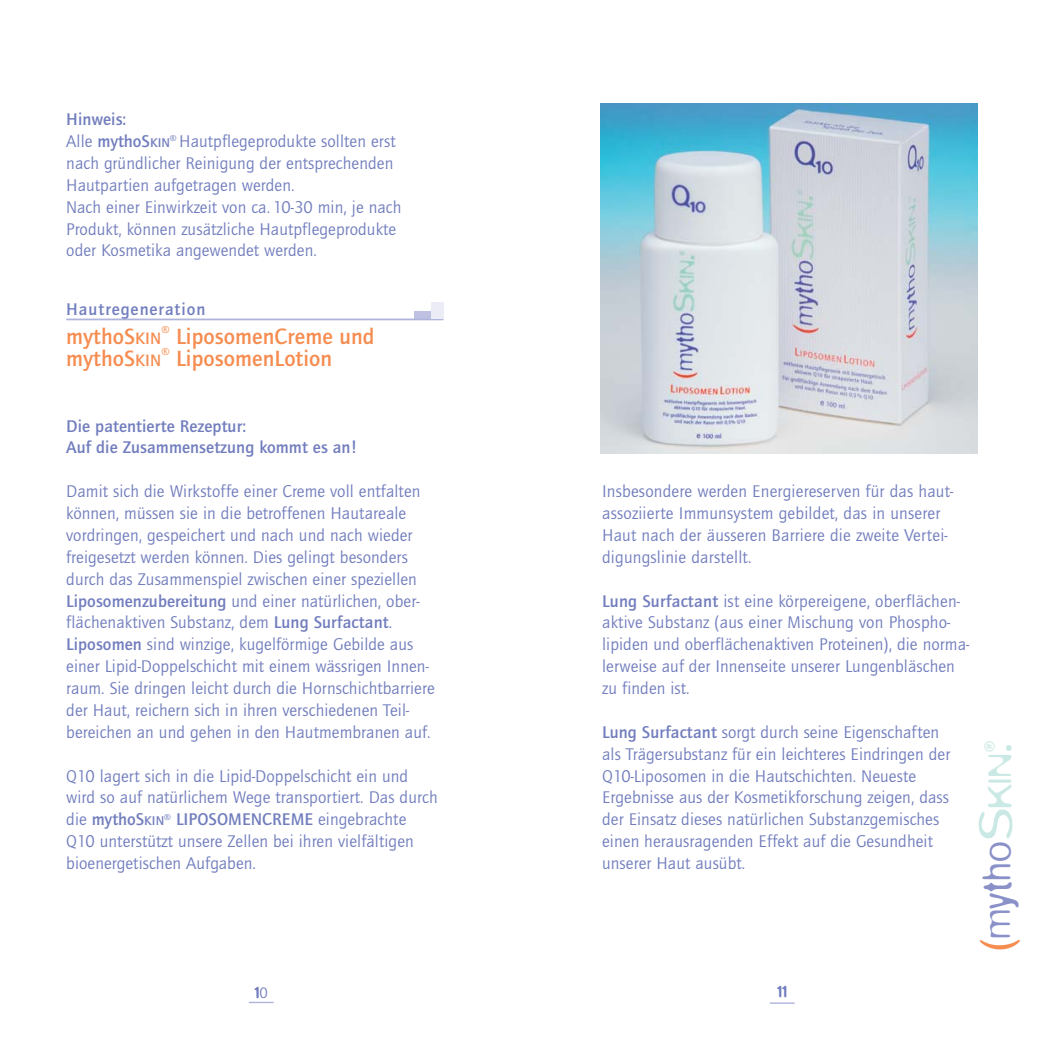
<style>
.page{position:relative;width:1042px;height:1042px;background:#fff}
.page>*{position:absolute;margin:0;border:0;box-sizing:border-box;transform-origin:0 0}
.t1{font:300 51.8px "Blur";color:#f68c50;scale:.85 1}
.t2{font:300 51.27px "Blur";color:#cae9e5;scale:1.11 1}
.t3{font:300 45.15px "Blur";letter-spacing:.015em;color:#8991c8;scale:.85 1}
.t4{font:700 22.75px "Quay Itc T";letter-spacing:.005em;color:#f68c50}
.t5{font:17.5px/21.9px "Quay Itc T";letter-spacing:.005em;color:#717dbd}
.t6{font:700 17.5px/21.9px "Quay Itc T";letter-spacing:.005em;color:#717dbd}
.t7{font:700 17.5px "Quay Itc T";letter-spacing:.055em;color:#717dbd}
.t8{font:300 17.5px "Blur";color:#717dbd}
.t9{font:500 14.35px "Blur";color:#cae9e5}
.t10{font:700 10.5px "Quay Itc T";color:#f68c50}
.s1{font-weight:700}
.s2{font-weight:700;font-size:13.12px}
.s3{font-size:17.15px}
.s4{font-size:51.27px;color:#cae9e5}
.s5{font-size:38.5px;color:#cae9e5}
</style>
<div class="page">
<hr style="left:770px;top:1002px;width:24px;height:2px;background:#afb4db">
<svg style="left:249px;top:1002px;width:25px;height:1px"></svg>
<div style="left:414px;top:311px;width:29px;height:8px;background:#bec1e2"></div>
<hr style="left:66px;top:318px;width:377px;height:2px;background:#afb4db">
<div style="left:431px;top:302px;width:12px;height:17px;background:#ebecf6"></div>
<img style="left:600px;top:103px;width:377px;height:350px">
<p class="t5" style="left:66px;top:110px;width:337px"><span class="s1">Hinweis:<br></span>Alle <span class="s1">mythoS</span><span class="s2">KIN</span><sup>®</sup> Hautpflegeprodukte sollten erst nach gründlicher Reinigung der entsprechenden Haut partien aufgetragen werden.<br>Nach einer Einwirkzeit von ca. 10-30 min, je nach Produkt, können zusätzliche Hautpflegeprodukte oder Kosmetika angewendet werden.</p>
<p class="t7" style="left:66px;top:303px;width:141px">Hautregeneration</p>
<h3 class="t4" style="left:66px;top:328px;width:97px">mythoS<span class="s3">KIN</span></h3>
<p class="t10" style="left:162px;top:326px;width:10px">®</p>
<h3 class="t4" style="left:176px;top:328px;width:200px">LiposomenCreme und</h3>
<h3 class="t4" style="left:66px;top:350px;width:97px">mythoS<span class="s3">KIN</span></h3>
<p class="t10" style="left:162px;top:348px;width:10px">®</p>
<h3 class="t4" style="left:176px;top:350px;width:157px">LiposomenLotion</h3>
<p class="t6" style="left:66px;top:416px;width:292px">Die patentierte Rezeptur:<br>Auf die Zusammensetzung kommt es an!</p>
<p class="t5" style="left:66px;top:482px;width:370px">Damit sich die Wirkstoffe einer Creme voll entfalten können, müssen sie in die betroffenen Hautareale vordringen, gespeichert und nach und nach wieder freigesetzt werden können. Dies gelingt besonders durch das Zusammenspiel zwischen einer speziellen <span class="s1">Liposomenzubereitung</span> und einer natürlichen, ober - flächenaktiven Substanz, dem <span class="s1">Lung Surfactant</span>.<br><span class="s1">Liposomen</span> sind winzige, kugelförmige Gebilde aus einer Lipid-Doppelschicht mit einem wässrigen Innen&shy;raum. Sie dringen leicht durch die Hornschichtbarriere der Haut, reichern sich in ihren verschiedenen Teil&shy;bereichen an und gehen in den Hautmembranen auf.</p>
<p class="t5" style="left:66px;top:766px;width:373px">Q10 lagert sich in die Lipid-Doppelschicht ein und wird so auf natürlichem Wege transportiert. Das durch die <span class="s1">mythoS</span><span class="s2">KIN</span><sup>®</sup> <span class="s1">LIPOSOMENCREME</span> eingebrachte Q10 unterstützt unsere Zellen bei ihren vielfältigen bioenergetischen Aufgaben.</p>
<p class="t8" style="left:255px;top:987px;width:15px">10</p>
<p class="t5" style="left:602px;top:482px;width:353px">Insbesondere werden Energiereserven für das haut&shy;assoziierte Immunsystem gebildet, das in unserer Haut nach der äusseren Barriere die zweite Vertei&shy;digungslinie darstellt.</p>
<p class="t5" style="left:602px;top:591px;width:369px"><span class="s1">Lung Surfactant</span> ist eine körpereigene, oberflächen&shy;aktive Substanz (aus einer Mischung von Phospho&shy;lipiden und oberflächenaktiven Proteinen), die norma&shy;lerweise auf der Innenseite unserer Lungenbläschen zu finden ist.</p>
<p class="t5" style="left:602px;top:722px;width:350px"><span class="s1">Lung Surfactant</span> sorgt durch seine Eigenschaften als Trägersubstanz für ein leichteres Eindringen der Q10-Liposomen in die Hautschichten. Neueste Ergebnisse aus der Kosmetikforschung zeigen, dass der Einsatz dieses natürlichen Substanzgemisches einen heraus ragenden Effekt auf die Gesundheit unserer Haut ausübt.</p>
<p class="t9" style="left:985px;top:751px;width:13px;rotate:-90deg">®</p>
<h2 class="t2" style="left:979px;top:753px;width:11px;rotate:-90deg">.</h2>
<h3 class="t3" style="left:982px;top:939px;width:221px;rotate:-90deg">mytho<span class="s4">S</span><span class="s5">KIN</span></h3>
<h1 class="t1" style="left:982px;top:951px;width:17px;rotate:-90deg">(</h1>
<p class="t8" style="left:777px;top:986px;width:11px">11</p>
</div>
